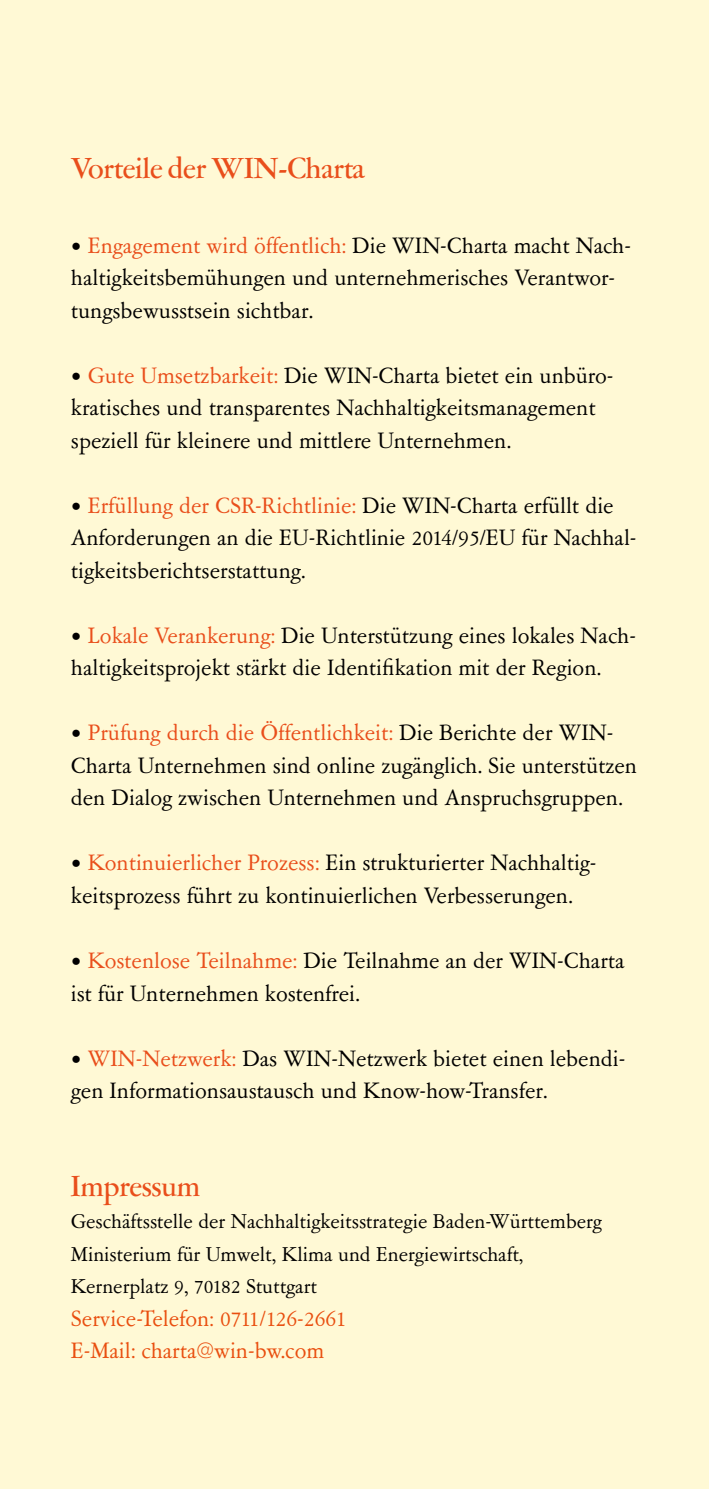
<style>
.page{position:relative;width:709px;height:1489px;background:#fff}
.page>*{position:absolute;margin:0;border:0;box-sizing:border-box;transform-origin:0 0}
.t1{font:500 32.5px "Garamont Amst SH";color:#e94e1b}
.t2{font:25px/32.5px "Garamont Amst SB";color:#000}
.t3{font:25px/32.5px "Garamont Amst SB";color:#e94e0f}
.t4{font:22.5px/32.5px "Garamont Amst SB";color:#000}
.s1{color:#e94e1b}
</style>
<div class="page">
<div style="left:0;top:0;width:709px;height:1488px;background:#fff9d5"></div>
<h1 class="t1" style="left:71px;top:153px;width:295px">Vorteile der WIN-Charta</h1>
<p class="t2" style="left:71px;top:230px;width:561px">• <span class="s1">Engagement wird öffentlich:</span> Die WIN-Charta macht Nach&shy;haltigkeitsbemühungen und unternehmerisches Verantwor&shy;tungsbewusstsein sichtbar.</p>
<p class="t2" style="left:71px;top:360px;width:544px">• <span class="s1">Gute Umsetzbarkeit:</span> Die WIN-Charta bietet ein unbüro&shy;kratisches und transparentes Nachhaltigkeitsmanagement speziell für kleinere und mittlere Unternehmen.</p>
<p class="t2" style="left:71px;top:490px;width:567px">• <span class="s1">Erfüllung der CSR-Richtlinie:</span> Die WIN-Charta erfüllt die<br>Anforderungen an die EU-Richtlinie 2014/95/EU für Nachhal&shy;tigkeitsberichtserstattung.</p>
<p class="t2" style="left:71px;top:620px;width:566px">• <span class="s1">Lokale Verankerung:</span> Die Unterstützung eines lokales Nach&shy;haltigkeitsprojekt stärkt die Identifikation mit der Region.</p>
<p class="t2" style="left:71px;top:717px;width:567px">• <span class="s1">Prüfung durch die Öffentlichkeit:</span> Die Berichte der WIN-<br>Charta Unternehmen sind online zugänglich. Sie unterstützen den Dialog zwischen Unternehmen und Anspruchsgruppen.</p>
<p class="t2" style="left:71px;top:847px;width:527px">• <span class="s1">Kontinuierlicher Prozess:</span> Ein strukturierter Nachhaltig&shy;keitsprozess führt zu kontinuierlichen Verbesserungen.</p>
<p class="t2" style="left:71px;top:945px;width:555px">• <span class="s1">Kostenlose Teilnahme:</span> Die Teilnahme an der WIN-Charta ist für Unternehmen kostenfrei.</p>
<p class="t2" style="left:71px;top:1042px;width:556px">• <span class="s1">WIN-Netzwerk:</span> Das WIN-Netzwerk bietet einen lebendi&shy;gen Informationsaustausch und Know-how-Transfer.</p>
<h1 class="t1" style="left:71px;top:1169px;width:131px">Impressum</h1>
<p class="t4" style="left:71px;top:1205px;width:532px">Geschäftsstelle der Nachhaltigkeitsstrategie Baden-Württemberg<br>Ministerium für Umwelt, Klima und Energiewirtschaft,<br>Kernerplatz 9, 70182 Stuttgart</p>
<p class="t3" style="left:71px;top:1302px;width:277px">Service-Telefon: 0711/126-2661<br>E-Mail: charta@win-bw.com</p>
</div>
